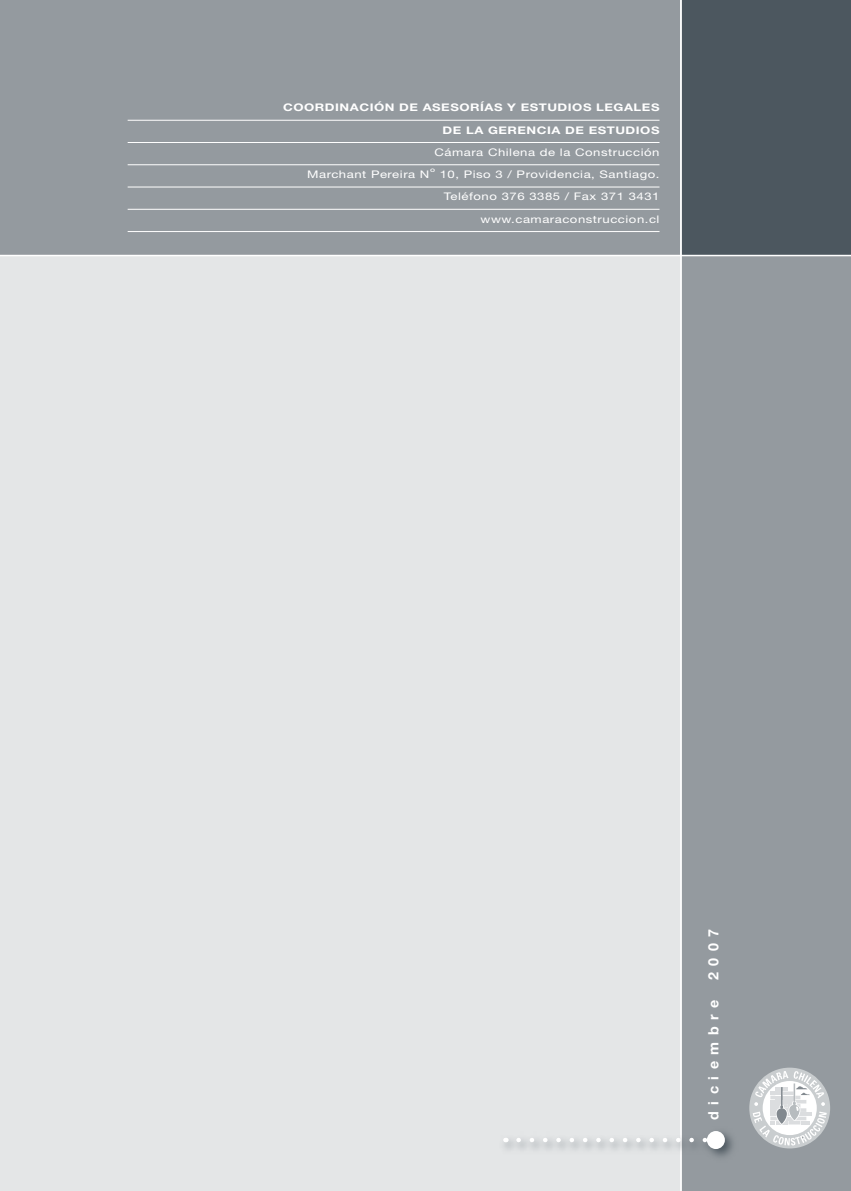
<style>
.page{position:relative;width:851px;height:1191px;background:#fff}
.page>*{position:absolute;margin:0;border:0;box-sizing:border-box;transform-origin:0 0}
.t1{font:700 14.25px "Helvetica Neue";color:#fff}
.t2{font:10.5px/22.2px "Helvetica Neue";letter-spacing:.04em;color:#fff;text-align:right;scale:1.25 1}
.t3{font:700 10.5px/22.2px "Helvetica Neue";letter-spacing:.04em;color:#fff;text-align:right;scale:1.25 1}
</style>
<div class="page">
<div style="left:0;top:0;width:680px;height:255px;background:#949a9f"></div>
<div style="left:0;top:255px;width:680px;height:936px;background:#e4e6e7"></div>
<div style="left:680px;top:255px;width:170px;height:936px;background:#949a9f"></div>
<div style="left:680px;top:0;width:170px;height:255px;background:#4c575f"></div>
<hr style="left:0;top:255px;width:850px;height:1px;background:#fff">
<hr style="left:128px;top:120px;width:531px;height:1px;background:#fff">
<hr style="left:128px;top:142px;width:531px;height:1px;background:#fff">
<hr style="left:128px;top:164px;width:531px;height:1px;background:#fff">
<hr style="left:128px;top:187px;width:531px;height:1px;background:#fff">
<hr style="left:128px;top:209px;width:531px;height:1px;background:#fff">
<hr style="left:128px;top:231px;width:531px;height:1px;background:#fff">
<hr style="left:680px;top:0;width:1px;height:1191px;background:#fff">
<svg style="left:503px;top:1126px;width:230px;height:36px"></svg>
<svg style="left:518px;top:1137px;width:188px;height:5px"></svg>
<div style="left:706px;top:1131px;width:18px;height:18px;background:#fff;border-radius:50%"></div>
<div style="left:749px;top:1067px;width:81px;height:81px;background:#c9cdcf;border-radius:50%"></div>
<svg style="left:752px;top:1070px;width:74px;height:75px"></svg>
<p class="t3" style="left:283px;top:96px;width:302px">COORDINACIÓN DE ASESORÍAS Y ESTUDIOS LEGALES<br>DE LA GERENCIA DE ESTUDIOS</p>
<p class="t2" style="left:307px;top:141px;width:283px">Cámara Chilena de la Construcción<br>Marchant Pereira Nº 10, Piso 3 / Providencia, Santiago.<br>Teléfono 376 3385 / Fax 371 3431 www.camaraconstruccion.cl</p>
<h1 class="t1" style="left:704px;top:980px;width:53px;rotate:-90deg">2 0 0 7</h1>
<h1 class="t1" style="left:704px;top:1120px;width:122px;rotate:-90deg">d i c i e m b r e</h1>
</div>
